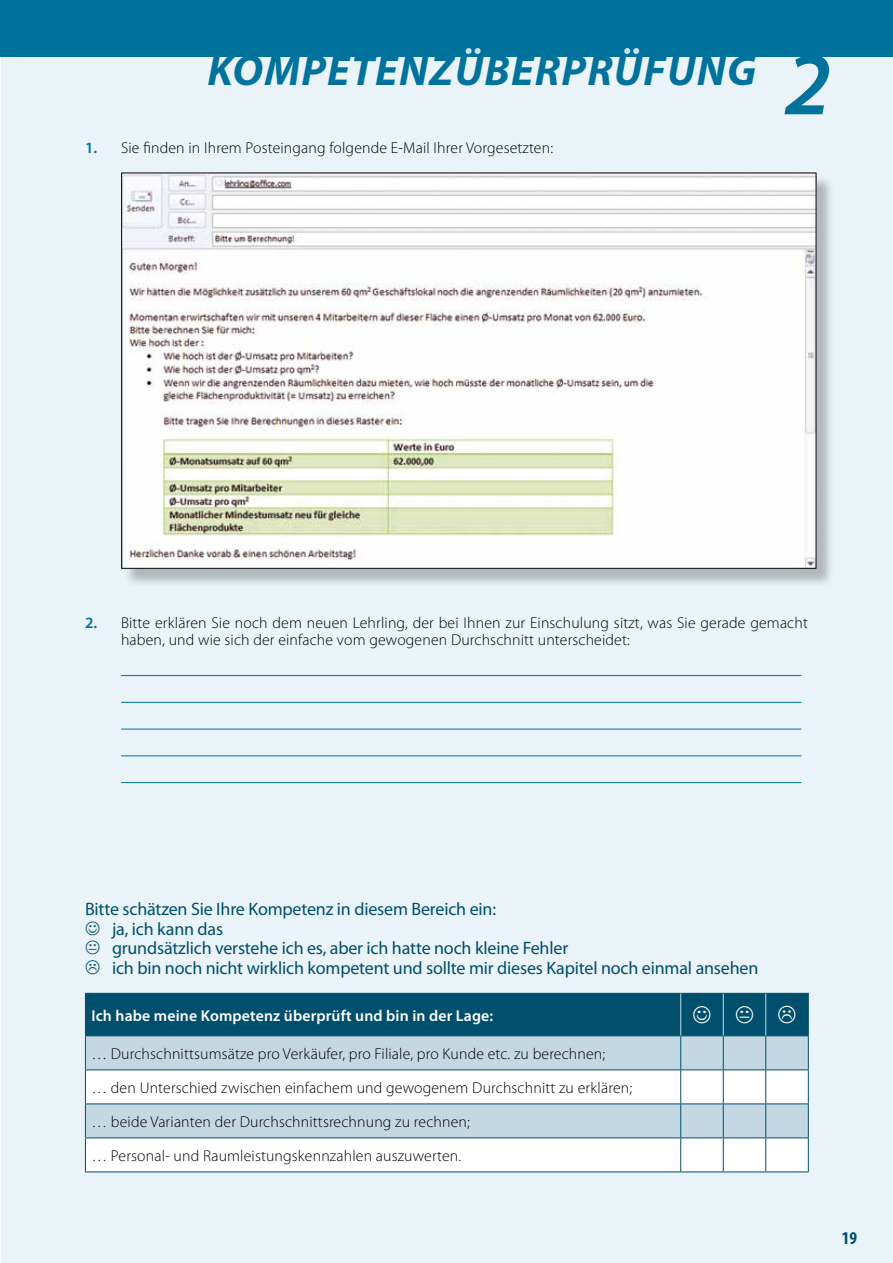
<style>
.page{position:relative;width:893px;height:1263px;background:#fff}
.page>*{position:absolute;margin:0;border:0;box-sizing:border-box;transform-origin:0 0}
.t1{font:italic 600 90px "Myriad Pro";color:#00729c}
.t2{font:italic 700 43.5px "Myriad Pro";letter-spacing:.03em;color:#00729c}
.t3{font:18px/19.5px "Myriad Pro";letter-spacing:-.01em;color:#004f6c}
.t4{font:700 condensed 18px "Myriad Pro";color:#004f6c}
.t5{font:300 15.75px/34px "Myriad Pro";letter-spacing:.01em;color:#000}
.t6{font:600 15.75px "Myriad Pro";letter-spacing:.01em;color:#fff}
.s1{font-weight:600;color:#00729c}
</style>
<div class="page">
<div style="left:1px;top:0;width:892px;height:1263px;background:#eaf3f8"></div>
<div style="left:0;top:0;width:893px;height:56px;background:#00729c"></div>
<svg style="left:466px;top:48px;width:15px;height:6px"></svg>
<svg style="left:624px;top:48px;width:15px;height:6px"></svg>
<div style="left:86px;top:1036px;width:722px;height:33px;background:#c4d8e4"></div>
<svg style="left:86px;top:1070px;width:722px;height:101px;background:#e8eff4"></svg>
<hr style="left:766px;top:993px;width:43px;height:1px;background:#004f6c">
<hr style="left:808px;top:994px;width:1px;height:41px;background:#004f6c">
<hr style="left:85px;top:1036px;width:1px;height:33px;background:#004f6c">
<hr style="left:680px;top:1036px;width:1px;height:33px;background:#004f6c">
<hr style="left:766px;top:1035px;width:43px;height:1px;background:#004f6c">
<hr style="left:723px;top:1036px;width:1px;height:33px;background:#004f6c">
<hr style="left:765px;top:1036px;width:1px;height:33px;background:#004f6c">
<hr style="left:808px;top:1036px;width:1px;height:33px;background:#004f6c">
<hr style="left:85px;top:1070px;width:1px;height:33px;background:#004f6c">
<hr style="left:85px;top:1069px;width:596px;height:1px;background:#004f6c">
<hr style="left:680px;top:1070px;width:1px;height:33px;background:#004f6c">
<hr style="left:681px;top:1069px;width:42px;height:1px;background:#004f6c">
<hr style="left:723px;top:1070px;width:1px;height:33px;background:#004f6c">
<hr style="left:723px;top:1069px;width:43px;height:1px;background:#004f6c">
<hr style="left:766px;top:1069px;width:43px;height:1px;background:#004f6c">
<hr style="left:765px;top:1070px;width:1px;height:33px;background:#004f6c">
<hr style="left:808px;top:1070px;width:1px;height:33px;background:#004f6c">
<hr style="left:85px;top:1104px;width:1px;height:33px;background:#004f6c">
<hr style="left:85px;top:1103px;width:596px;height:1px;background:#004f6c">
<hr style="left:680px;top:1104px;width:1px;height:33px;background:#004f6c">
<hr style="left:681px;top:1103px;width:42px;height:1px;background:#004f6c">
<hr style="left:723px;top:1104px;width:1px;height:33px;background:#004f6c">
<hr style="left:723px;top:1103px;width:43px;height:1px;background:#004f6c">
<hr style="left:766px;top:1103px;width:43px;height:1px;background:#004f6c">
<hr style="left:765px;top:1104px;width:1px;height:33px;background:#004f6c">
<hr style="left:808px;top:1104px;width:1px;height:33px;background:#004f6c">
<hr style="left:85px;top:1138px;width:1px;height:33px;background:#004f6c">
<hr style="left:85px;top:1137px;width:596px;height:1px;background:#004f6c">
<hr style="left:680px;top:1138px;width:1px;height:33px;background:#004f6c">
<hr style="left:681px;top:1137px;width:42px;height:1px;background:#004f6c">
<hr style="left:723px;top:1138px;width:1px;height:33px;background:#004f6c">
<hr style="left:723px;top:1137px;width:43px;height:1px;background:#004f6c">
<hr style="left:766px;top:1137px;width:43px;height:1px;background:#004f6c">
<hr style="left:765px;top:1138px;width:1px;height:33px;background:#004f6c">
<hr style="left:808px;top:1138px;width:1px;height:33px;background:#004f6c">
<hr style="left:85px;top:1171px;width:596px;height:1px;background:#004f6c">
<hr style="left:681px;top:1171px;width:42px;height:1px;background:#004f6c">
<hr style="left:723px;top:1171px;width:43px;height:1px;background:#004f6c">
<hr style="left:766px;top:1171px;width:43px;height:1px;background:#004f6c">
<hr style="left:121px;top:675px;width:680px;height:1px;background:#00729c">
<hr style="left:121px;top:702px;width:680px;height:1px;background:#00729c">
<hr style="left:121px;top:729px;width:680px;height:1px;background:#00729c">
<hr style="left:121px;top:756px;width:680px;height:1px;background:#00729c">
<hr style="left:121px;top:782px;width:680px;height:1px;background:#00729c">
<div style="left:123px;top:175px;width:712px;height:412px;background:#000;opacity:.25"></div>
<img style="left:123px;top:175px;width:691px;height:392px">
<div style="left:85px;top:993px;width:723px;height:43px;background:#004f6c"></div>
<h2 class="t2" style="left:207px;top:42px;width:551px">KOMPETENZÜBERPRÜFUNG</h2>
<p class="t5" style="left:85px;top:131px;width:470px"><span class="s1">1.</span> Sie finden in Ihrem Posteingang folgende E-Mail Ihrer Vorgesetzten:</p>
<h1 class="t1" style="left:785px;top:27px;width:48px">2</h1>
<p class="t5" style="left:121px;top:613px;width:688px;line-height:17.2px;text-indent:-36px"><span class="s1">2.</span> Bitte erklären Sie noch dem neuen Lehrling, der bei Ihnen zur Einschulung sitzt, was Sie gerade gemacht haben, und wie sich der einfache vom gewogenen Durchschnitt unterscheidet:</p>
<p class="t3" style="left:112px;top:899px;width:648px;text-indent:-27px">Bitte schätzen Sie Ihre Kompetenz in diesem Bereich ein:<br>ja, ich kann das<br>grundsätzlich verstehe ich es, aber ich hatte noch kleine Fehler<br>ich bin noch nicht wirklich kompetent und sollte mir dieses Kapitel noch einmal ansehen</p>
<p class="t6" style="left:91px;top:1005px;width:403px">Ich habe meine Kompetenz überprüft und bin in der Lage:</p>
<p class="t5" style="left:91px;top:1036px;width:542px">… Durchschnittsumsätze pro Verkäufer, pro Filiale, pro Kunde etc. zu berechnen;<br>… den Unterschied zwischen einfachem und gewogenem Durchschnitt zu erklären; … beide Varianten der Durchschnittsrechnung zu rechnen;<br>… Personal- und Raumleistungskennzahlen auszuwerten.</p>
<p class="t4" style="left:842px;top:1226px;width:17px">19</p>
</div>
